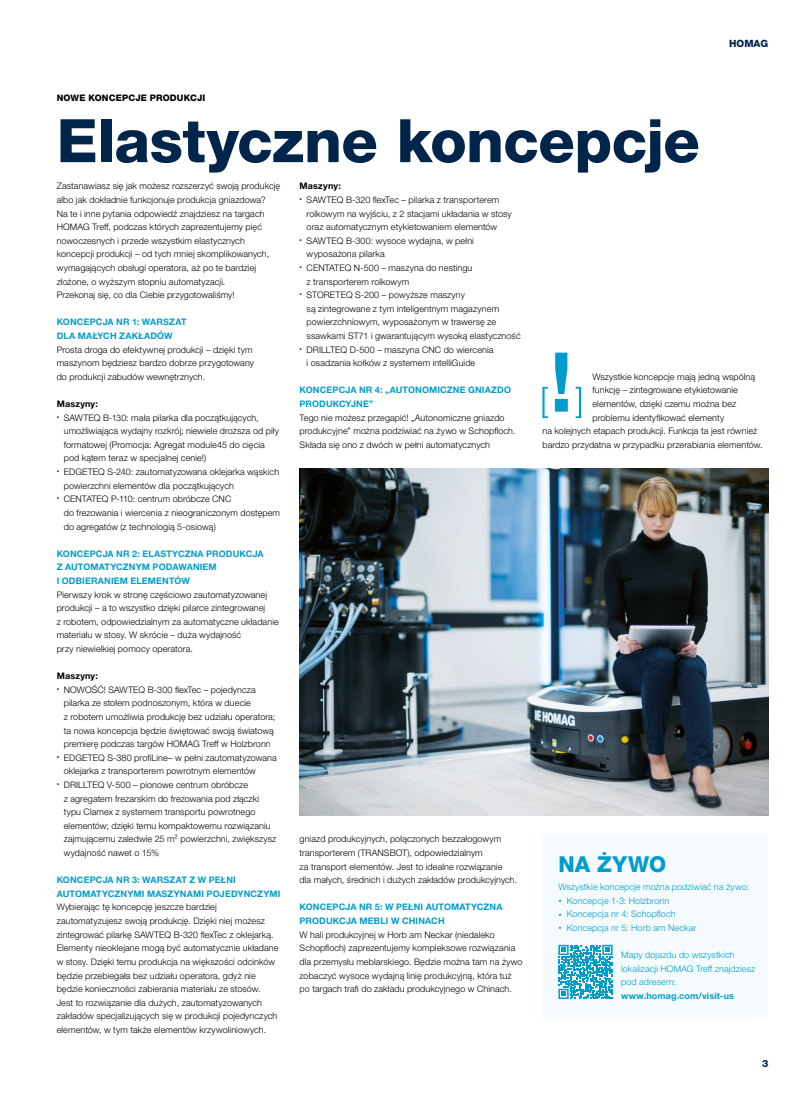
<style>
.page{position:relative;width:808px;height:1106px;background:#fff}
.page>*{position:absolute;margin:0;border:0;box-sizing:border-box;transform-origin:0 0}
._01_Headline_60pt_66{font:800 60px "Helvetica Neue LTW1 G";letter-spacing:-.01em;color:#00254b}
._01_Headline_22pt_28{font:800 22px "Helvetica Neue LTW1 G";letter-spacing:.015em;color:#009dcc}
._07_Pagina_10pt_12pt{font:800 10px "Helvetica Neue LTW1 G";color:#00254b}
._03_Copy_9pt_13_6pt{font:300 9px/13.6px "Helvetica Neue LTW1 G";letter-spacing:.01em;color:#000}
._03_Copy_9pt_13_6pt-2{font:700 9px/13.6px "Helvetica Neue LTW1 G";letter-spacing:.015em;color:#009dcc}
._03_Copy_9pt_13_6pt-3{font:300 9px/13.6px "Helvetica Neue LTW1 G";letter-spacing:.01em;color:#009dcc}
._03_Copy_9pt_13_6pt-4{font:700 9px "Helvetica Neue LTW1 G";letter-spacing:.02em;color:#000}
._03_Copyhead_9pt_13{font:800 9px "Helvetica Neue LTW1 G";letter-spacing:.015em;color:#000}
.s1{font-weight:700;color:#009dcc}
.s2{font-weight:700}
.s3{font-weight:700;font-size:12px}
</style>
<div class="page">
<img style="left:300px;top:468px;width:468px;height:347px">
<div style="left:542px;top:835px;width:226px;height:184px;background:#f5fbfd"></div>
<svg style="left:542px;top:352px;width:39px;height:66px"></svg>
<svg style="left:558px;top:944px;width:55px;height:55px"></svg>
<p class="_03_Copyhead_9pt_13" style="left:57px;top:92px;width:150px">NOWE KONCEPCJE PRODUKCJI</p>
<p class="_01_Headline_60pt_66" style="left:57px;top:105px;width:645px">Elastyczne koncepcje</p>
<p class="_07_Pagina_10pt_12pt" style="left:729px;top:37px;width:41px">HOMAG</p>
<p class="_03_Copy_9pt_13_6pt" style="left:57px;top:179px;width:225px">Zastanawiasz się jak możesz rozszerzyć swoją produkcję albo jak dokładnie funkcjonuje produkcja gniazdowa?<br>Na te i inne pytania odpowiedź znajdziesz na targach HOMAG Treff, podczas których zaprezentujemy pięć nowoczesnych i przede wszystkim elastycznych koncepcji produkcji – od tych mniej skomplikowanych, wymagających obsługi operatora, aż po te bardziej złożone, o wyższym stopniu automatyzacji.<br>Przekonaj się, co dla Ciebie przygotowaliśmy!</p>
<p class="_03_Copy_9pt_13_6pt" style="left:57px;top:315px;width:199px"><span class="s1">KONCEPCJA NR 1: WARSZAT<br>DLA MAŁYCH ZAKŁADÓW<br></span>Prosta droga do efektywnej produkcji – dzięki tym maszynom będziesz bardzo dobrze przygotowany do produkcji zabudów wewnętrznych.</p>
<p class="_03_Copy_9pt_13_6pt-4" style="left:57px;top:398px;width:43px">Maszyny:</p>
<p class="_03_Copy_9pt_13_6pt" style="left:64px;top:410px;width:217px;text-indent:-7px"><span class="s2">·</span> SAWTEQ B-130: mała pilarka dla początkujących, umożliwiająca wydajny rozkrój; niewiele droższa od piły formatowej (Promocja: Agregat module45 do cięcia pod kątem teraz w specjalnej cenie!)</p>
<p class="_03_Copy_9pt_13_6pt" style="left:64px;top:465px;width:217px;text-indent:-7px"><span class="s2">·</span> EDGETEQ S-240: zautomatyzowana oklejarka wąskich powierzchni elementów dla początkujących</p>
<p class="_03_Copy_9pt_13_6pt" style="left:64px;top:492px;width:218px;text-indent:-7px"><span class="s2">·</span> CENTATEQ P-110: centrum obróbcze CNC<br>do frezowania i wiercenia z nieograniczonym dostępem do agregatów (z technologią 5-osiową)</p>
<p class="_03_Copy_9pt_13_6pt-2" style="left:57px;top:546px;width:209px">KONCEPCJA NR 2: ELASTYCZNA PRODUKCJA<br>Z AUTOMATYCZNYM PODAWANIEM<br>I ODBIERANIEM ELEMENTÓW</p>
<p class="_03_Copy_9pt_13_6pt" style="left:57px;top:587px;width:224px">Pierwszy krok w stronę częściowo zautomatyzowanej produkcji – a to wszystko dzięki pilarce zintegrowanej<br>z robotem, odpowiedzialnym za automatyczne układanie materiału w stosy. W skrócie – duża wydajność<br>przy niewielkiej pomocy operatora.</p>
<p class="_03_Copy_9pt_13_6pt-4" style="left:57px;top:670px;width:43px">Maszyny:</p>
<p class="_03_Copy_9pt_13_6pt" style="left:64px;top:682px;width:213px;text-indent:-7px"><span class="s2">·</span> NOWOŚĆ! SAWTEQ B-300 flexTec – pojedyncza pilarka ze stołem podnoszonym, która w duecie<br>z robotem umożliwia produkcję bez udziału operatora; ta nowa koncepcja będzie świętować swoją światową premierę podczas targów HOMAG Treff w Holzbronn</p>
<p class="_03_Copy_9pt_13_6pt" style="left:64px;top:750px;width:215px;text-indent:-7px"><span class="s2">·</span> EDGETEQ S-380 profiLine– w pełni zautomatyzowana oklejarka z transporterem powrotnym elementów</p>
<p class="_03_Copy_9pt_13_6pt" style="left:64px;top:778px;width:214px;text-indent:-7px"><span class="s2">·</span> DRILLTEQ V-500 – pionowe centrum obróbcze<br>z agregatem frezarskim do frezowania pod złączki typu Clamex z systemem transportu powrotnego elementów; dzięki temu kompaktowemu rozwiązaniu zajmującemu zaledwie 25 m² powierzchni, zwiększysz wydajność nawet o 15%</p>
<p class="_03_Copy_9pt_13_6pt-2" style="left:57px;top:873px;width:225px">KONCEPCJA NR 3: WARSZAT Z W PEŁNI<br>AUTOMATYCZNYMI MASZYNAMI POJEDYNCZYMI</p>
<p class="_03_Copy_9pt_13_6pt" style="left:57px;top:900px;width:223px">Wybierając tę koncepcję jeszcze bardziej zautomatyzujesz swoją produkcję. Dzięki niej możesz zintegrować pilarkę SAWTEQ B-320 flexTec z oklejarką.<br>Elementy nieoklejane mogą być automatycznie układane w stosy. Dzięki temu produkcja na większości odcinków będzie przebiegała bez udziału operatora, gdyż nie będzie konieczności zabierania materiału ze stosów.<br>Jest to rozwiązanie dla dużych, zautomatyzowanych zakładów specjalizujących się w produkcji pojedynczych elementów, w tym także elementów krzywoliniowych.</p>
<p class="_03_Copy_9pt_13_6pt-4" style="left:300px;top:181px;width:43px">Maszyny:</p>
<p class="_03_Copy_9pt_13_6pt" style="left:307px;top:193px;width:206px;text-indent:-7px"><span class="s2">·</span> SAWTEQ B-320 flexTec – pilarka z transporterem rolkowym na wyjściu, z 2 stacjami układania w stosy oraz automatycznym etykietowaniem elementów</p>
<p class="_03_Copy_9pt_13_6pt" style="left:307px;top:234px;width:169px;text-indent:-7px"><span class="s2">·</span> SAWTEQ B-300: wysoce wydajna, w pełni wyposażona pilarka</p>
<p class="_03_Copy_9pt_13_6pt" style="left:307px;top:261px;width:167px;text-indent:-7px"><span class="s2">·</span> CENTATEQ N-500 – maszyna do nestingu z transporterem rolkowym</p>
<p class="_03_Copy_9pt_13_6pt" style="left:307px;top:288px;width:215px;text-indent:-7px"><span class="s2">·</span> STORETEQ S-200 – powyższe maszyny<br>są zintegrowane z tym inteligentnym magazynem powierzchniowym, wyposażonym w trawersę ze ssawkami ST71 i gwarantującym wysoką elastyczność</p>
<p class="_03_Copy_9pt_13_6pt" style="left:307px;top:342px;width:188px;text-indent:-7px"><span class="s2">·</span> DRILLTEQ D-500 – maszyna CNC do wiercenia i osadzania kołków z systemem intelliGuide</p>
<p class="_03_Copy_9pt_13_6pt-2" style="left:300px;top:383px;width:213px">KONCEPCJA NR 4: „AUTONOMICZNE GNIAZDO<br>PRODUKCYJNE”</p>
<p class="_03_Copy_9pt_13_6pt" style="left:300px;top:410px;width:217px">Tego nie możesz przegapić! „Autonomiczne gniazdo produkcyjne” można podziwiać na żywo w Schopfloch.<br>Składa się ono z dwóch w pełni automatycznych</p>
<p class="_03_Copy_9pt_13_6pt" style="left:300px;top:832px;width:219px">gniazd produkcyjnych, połączonych bezzałogowym transporterem (TRANSBOT), odpowiedzialnym<br>za transport elementów. Jest to idealne rozwiązanie<br>dla małych, średnich i dużych zakładów produkcyjnych.</p>
<p class="_03_Copy_9pt_13_6pt-2" style="left:300px;top:900px;width:204px">KONCEPCJA NR 5: W PEŁNI AUTOMATYCZNA<br>PRODUKCJA MEBLI W CHINACH</p>
<p class="_03_Copy_9pt_13_6pt" style="left:300px;top:927px;width:224px">W hali produkcyjnej w Horb am Neckar (niedaleko Schopfloch) zaprezentujemy kompleksowe rozwiązania dla przemysłu meblarskiego. Będzie można tam na żywo zobaczyć wysoce wydajną linię produkcyjną, która tuż po targach trafi do zakładu produkcyjnego w Chinach.</p>
<p class="_03_Copy_9pt_13_6pt" style="left:592px;top:370px;width:164px">Wszystkie koncepcje mają jedną wspólną</p>
<p class="_03_Copy_9pt_13_6pt" style="left:592px;top:383px;width:147px">funkcję – zintegrowane etykietowanie</p>
<p class="_03_Copy_9pt_13_6pt" style="left:592px;top:397px;width:145px">elementów, dzięki czemu można bez</p>
<p class="_03_Copy_9pt_13_6pt" style="left:592px;top:410px;width:133px">problemu identyfikować elementy</p>
<p class="_03_Copy_9pt_13_6pt" style="left:542px;top:424px;width:216px">na kolejnych etapach produkcji. Funkcja ta jest również</p>
<p class="_03_Copy_9pt_13_6pt" style="left:542px;top:438px;width:222px">bardzo przydatna w przypadku przerabiania elementów.</p>
<p class="_01_Headline_22pt_28" style="left:558px;top:850px;width:109px">NA ŻYWO</p>
<p class="_03_Copy_9pt_13_6pt-3" style="left:558px;top:880px;width:192px">Wszystkie koncepcje można podziwiać na żywo:</p>
<p class="_03_Copy_9pt_13_6pt-3" style="left:558px;top:893px;width:112px"><span class="s3">·</span> Koncepcje 1-3: Holzbronn</p>
<p class="_03_Copy_9pt_13_6pt-3" style="left:558px;top:907px;width:119px"><span class="s3">·</span> Koncepcja nr 4: Schopfloch</p>
<p class="_03_Copy_9pt_13_6pt-3" style="left:558px;top:920px;width:140px"><span class="s3">·</span> Koncepcja nr 5: Horb am Neckar</p>
<p class="_03_Copy_9pt_13_6pt-3" style="left:621px;top:948px;width:136px">Mapy dojazdu do wszystkich lokalizacji HOMAG Treff znajdziesz pod adresem:</p>
<p class="_03_Copy_9pt_13_6pt-2" style="left:621px;top:988px;width:114px">www.homag.com/visit-us</p>
<p class="_07_Pagina_10pt_12pt" style="left:762px;top:1057px;width:8px">3</p>
</div>
